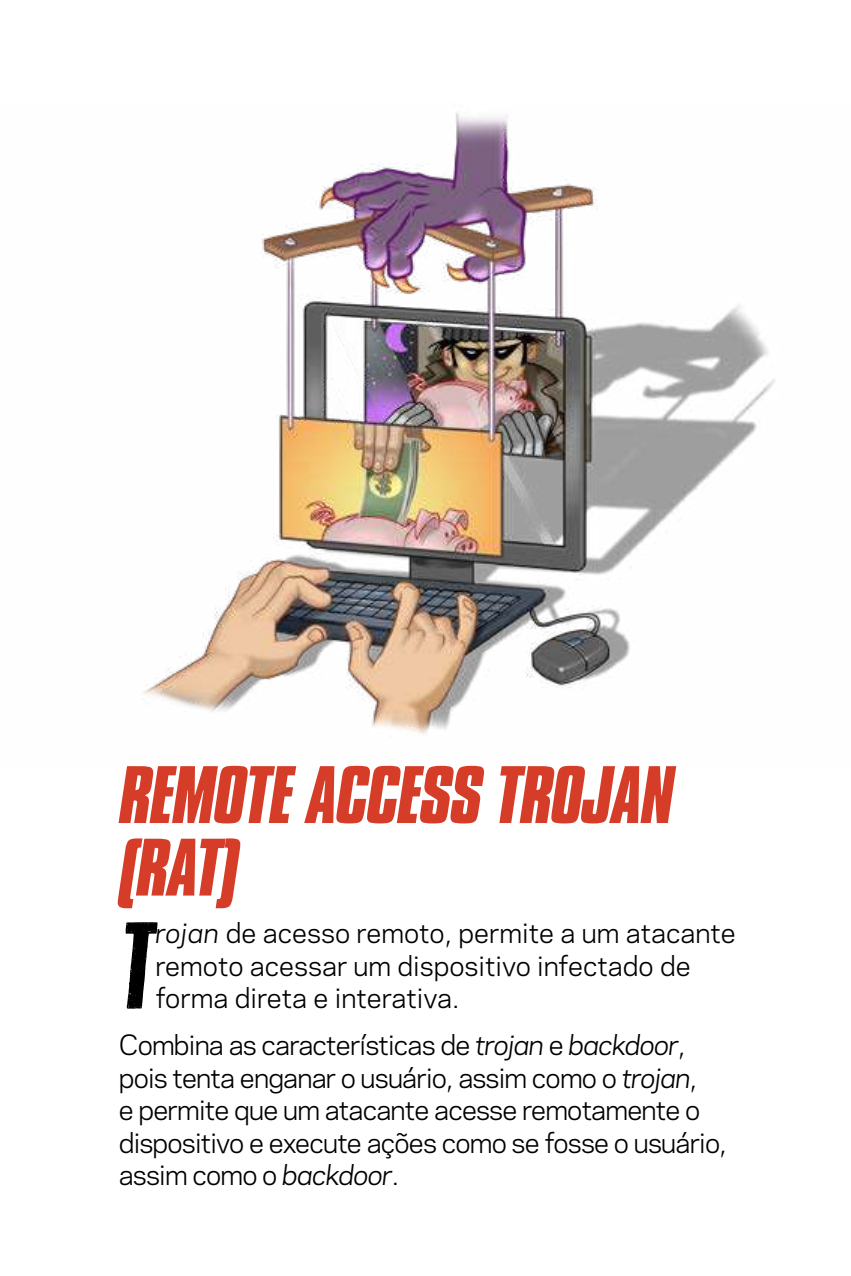
<style>
.page{position:relative;width:851px;height:1276px;background:#fff}
.page>*{position:absolute;margin:0;border:0;box-sizing:border-box;transform-origin:0 0}
.t1{font:103.25px "Cross Town";color:#000}
.t2{font:italic 700 70px/72.5px "Compacta BT";letter-spacing:-.02em;color:#d63d28}
.t3{font:26.25px/32.5px "Galaxie Polaris";letter-spacing:-.03em;color:#000}
.t4{font:26.25px/32.5px "Galaxie Polaris";color:#000}
.s1{font-style:italic}
</style>
<div class="page">
<img style="left:143px;top:112px;width:632px;height:623px">
<h2 class="t2" style="left:120px;top:760px;width:556px">REMOTE ACCESS TROJAN (RAT)</h2>
<h1 class="t1" style="left:119px;top:921px;width:36px">T</h1>
<p class="t4" style="left:155px;top:915px;width:582px"><span class="s1">rojan</span> de acesso remoto, permite a um atacante remoto acessar um dispositivo infectado de forma direta e interativa.</p>
<p class="t3" style="left:119px;top:1027px;width:609px">Combina as características de <span class="s1">trojan</span> e <span class="s1">backdoor</span>, pois tenta enganar o usuário, assim como o <span class="s1">trojan</span>,<br>e permite que um atacante acesse remotamente o dispositivo e execute ações como se fosse o usuário, assim como o <span class="s1">backdoor</span>.</p>
</div>
